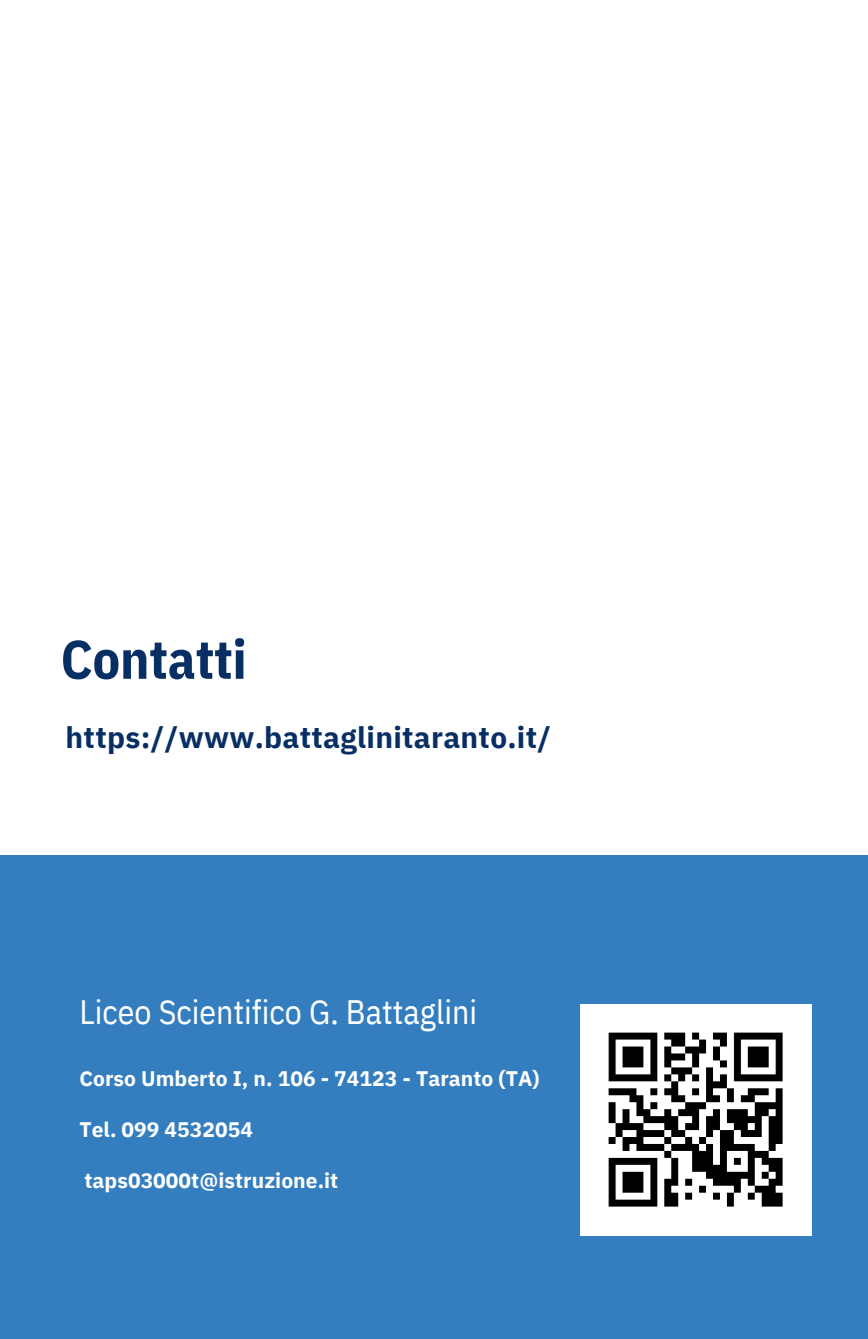
<style>
.page{position:relative;width:868px;height:1339px;background:#347ebf}
.page>*{position:absolute;margin:0;border:0;box-sizing:border-box;transform-origin:0 0}
.t1{font:700 54.25px "IBM Plex Sans Cond";color:#082f64}
.t2{font:33.77px "IBM Plex Sans Cond";color:#fff}
.t3{font:700 29.75px "IBM Plex Sans";letter-spacing:.01em;color:#082f64}
.t4{font:700 21px "IBM Plex Sans";letter-spacing:.005em;color:#fff}
</style>
<div class="page">
<img style="left:580px;top:1004px;width:231px;height:231px">
<div style="left:0;top:0;width:867px;height:854px;background:#fff"></div>
<p class="t1" style="left:61px;top:623px;width:187px">Contatti</p>
<p class="t3" style="left:66px;top:717px;width:487px">https://www.battaglinitaranto.it/</p>
<p class="t2" style="left:79px;top:989px;width:399px">Liceo Scientifico G. Battaglini</p>
<p class="t4" style="left:79px;top:1064px;width:461px">Corso Umberto I, n. 106 - 74123 - Taranto (TA)</p>
<p class="t4" style="left:79px;top:1115px;width:175px">Tel. 099 4532054</p>
<p class="t4" style="left:84px;top:1167px;width:255px">taps03000t@istruzione.it</p>
</div>
